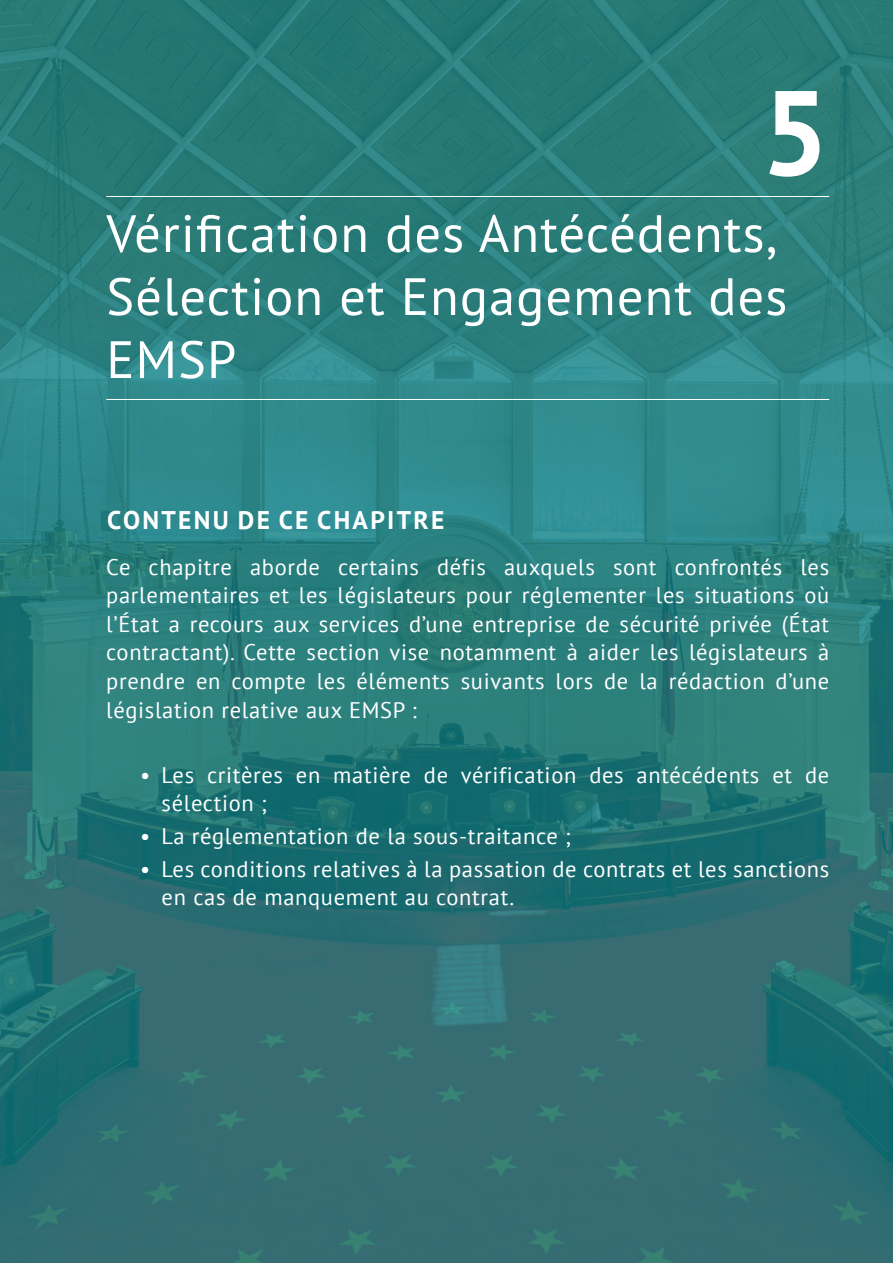
<style>
.page{position:relative;width:893px;height:1263px;background:#fff}
.page>*{position:absolute;margin:0;border:0;box-sizing:border-box;transform-origin:0 0}
.heading_number{font:700 120px "PT Sans";color:#fff}
.heading{font:52.5px/63px "PT Sans";letter-spacing:.02em;color:#fff}
.Body___chapter_conte{font:700 25.5px "PT Sans";letter-spacing:.09em;color:#fff}
.Body___chapter_conte-2{font:22.5px/28.5px "PT Sans";letter-spacing:.03em;color:#fff}
</style>
<div class="page">
<img style="left:0;top:0;width:893px;height:1263px">
<hr style="left:106px;top:399px;width:723px;height:1px;background:#fff">
<hr style="left:106px;top:196px;width:723px;height:1px;background:#fff">
<p class="heading_number" style="left:761px;top:53px;width:70px">5</p>
<p class="heading" style="left:106px;top:201px;width:682px">Vérification des Antécédents,<br>Sélection et Engagement des<br>EMSP</p>
<p class="Body___chapter_conte" style="left:107px;top:503px;width:339px">CONTENU DE CE CHAPITRE</p>
<p class="Body___chapter_conte-2" style="left:106px;top:552px;width:724px;text-align:justify">Ce chapitre aborde certains défis auxquels sont confrontés les parlementaires et les législateurs pour réglementer les situations où l’État a recours aux services d’une entreprise de sécurité privée (État contractant). Cette section vise notamment à aider les législateurs à prendre en compte les éléments suivants lors de la rédaction d’une législation relative aux EMSP :</p>
<p class="Body___chapter_conte-2" style="left:162px;top:760px;width:669px;text-indent:-21px">• Les critères en matière de vérification des antécédents et de sélection ;</p>
<p class="Body___chapter_conte-2" style="left:140px;top:821px;width:432px">• La réglementation de la sous-traitance ;</p>
<p class="Body___chapter_conte-2" style="left:162px;top:854px;width:669px;text-indent:-21px">• Les conditions relatives à la passation de contrats et les sanctions en cas de manquement au contrat.</p>
</div>
